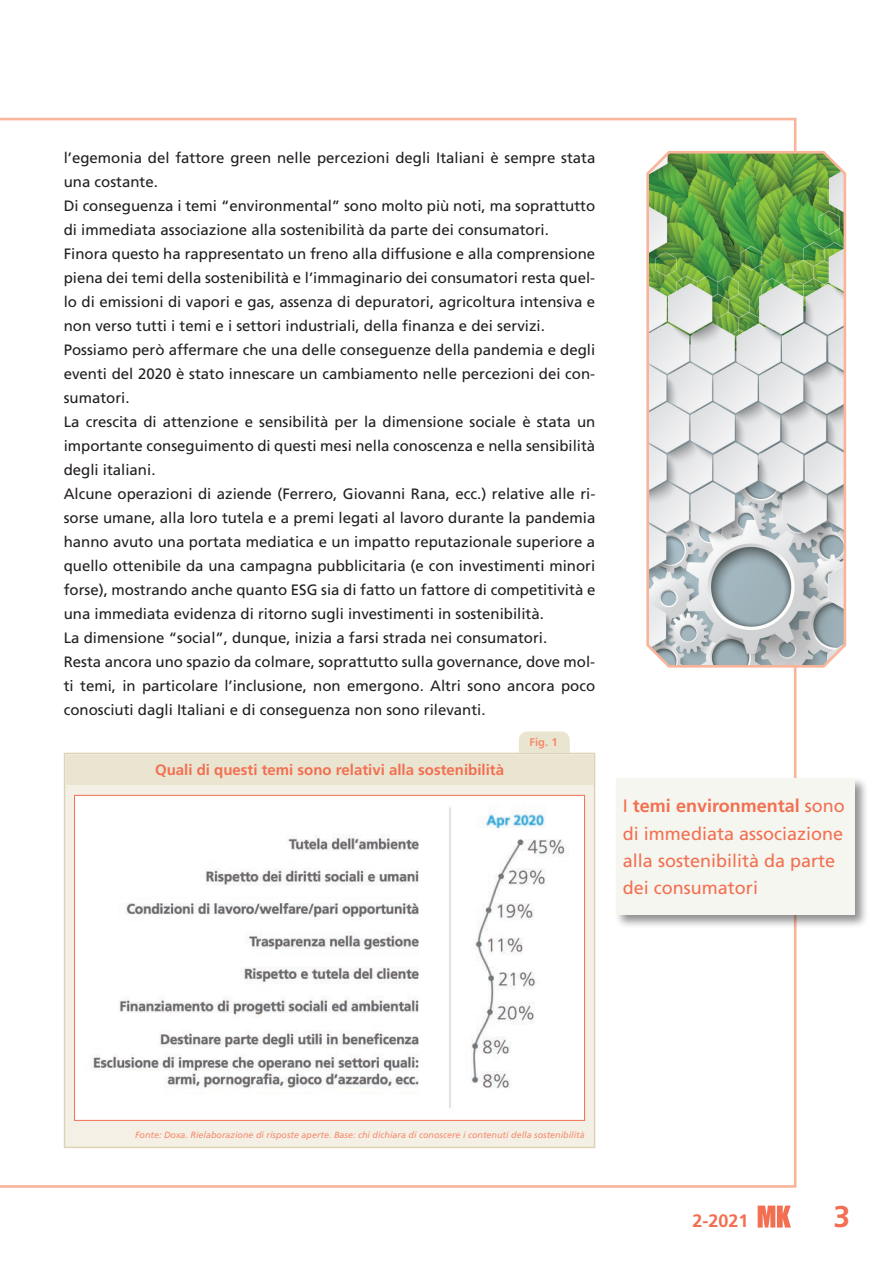
<style>
.page{position:relative;width:893px;height:1263px;background:#fff}
.page>*{position:absolute;margin:0;border:0;box-sizing:border-box;transform-origin:0 0}
.t1{font:700 30px "Frutiger";color:#f36f51}
.t2{font:18px/27px "Frutiger";color:#f36f51}
.t3{font:700 18px "Frutiger";color:#f36f51}
.t4{font:15px/24px "Frutiger";color:#231f20}
.t5{font:700 15px "Frutiger";color:#f36f51}
.t6{font:700 11.25px "Frutiger";color:#f68b6c}
.t7{font:italic 9px "Frutiger";color:#f68b6c}
.s1{font-weight:700}
</style>
<div class="page">
<svg style="left:758px;top:1205px;width:33px;height:22px"></svg>
<hr style="left:0;top:1185px;width:796px;height:3px;background:#f9b49a">
<hr style="left:794px;top:118px;width:2px;height:1068px;background:#f9b49a">
<hr style="left:0;top:118px;width:796px;height:2px;background:#f9b49a">
<div style="left:614px;top:776px;width:255px;height:152px;background:#231f20;opacity:.5"></div>
<div style="left:617px;top:778px;width:238px;height:136px;background:#f5f6ef"></div>
<svg style="left:646px;top:150px;width:201px;height:519px;background:#b4c6ae"></svg>
<svg style="left:519px;top:731px;width:51px;height:22px"></svg>
<div style="left:64px;top:753px;width:531px;height:395px;background:#f4f0e6;border:2px solid #ddd4b5"></div>
<div style="left:66px;top:755px;width:527px;height:29px;background:#eae5d1"></div>
<img style="left:76px;top:797px;width:507px;height:321px">
<div style="left:74px;top:795px;width:511px;height:325px;border:1px solid #f36f51"></div>
<p class="t4" style="left:64px;top:145px;width:533px">l’egemonia del fattore green nelle percezioni degli Italiani è sempre stata una costante.<br>Di conseguenza i temi “environmental” sono molto più noti, ma soprattutto di immediata associazione alla sostenibilità da parte dei consumatori.<br>Finora questo ha rappresentato un freno alla diffusione e alla comprensione piena dei temi della sostenibilità e l’immaginario dei consumatori resta quel&shy;lo di emissioni di vapori e gas, assenza di depuratori, agricoltura intensiva e non verso tutti i temi e i settori industriali, della finanza e dei servizi.<br>Possiamo però affermare che una delle conseguenze della pandemia e degli eventi del 2020 è stato innescare un cambiamento nelle percezioni dei con&shy;sumatori.<br>La crescita di attenzione e sensibilità per la dimensione sociale è stata un importante conseguimento di questi mesi nella conoscenza e nella sensibilità degli italiani.<br>Alcune operazioni di aziende (Ferrero, Giovanni Rana, ecc.) relative alle ri&shy;sorse umane, alla loro tutela e a premi legati al lavoro durante la pandemia hanno avuto una portata mediatica e un impatto reputazionale superiore a quello ottenibile da una campagna pubblicitaria (e con investimenti minori forse), mostrando anche quanto ESG sia di fatto un fattore di competitività e una immediata evidenza di ritorno sugli investimenti in sostenibilità.<br>La dimensione “social”, dunque, inizia a farsi strada nei consumatori.<br>Resta ancora uno spazio da colmare, soprattutto sulla governance, dove mol&shy;ti temi, in particolare l’inclusione, non emergono. Altri sono ancora poco conosciuti dagli Italiani e di conseguenza non sono rilevanti.</p>
<p class="t5" style="left:155px;top:761px;width:351px">Quali di questi temi sono relativi alla sostenibilità</p>
<p class="t6" style="left:529px;top:736px;width:30px">Fig. 1</p>
<p class="t2" style="left:623px;top:793px;width:223px">I <span class="s1">temi environmental</span> sono di immediata associazione alla sostenibilità da parte dei consumatori</p>
<p class="t7" style="left:135px;top:1129px;width:451px">Fonte: Doxa. Rielaborazione di risposte aperte. Base: chi dichiara di conoscere i contenuti della sostenibilità</p>
<p class="t3" style="left:692px;top:1210px;width:58px">2-2021</p>
<h1 class="t1" style="left:834px;top:1199px;width:18px">3</h1>
</div>
